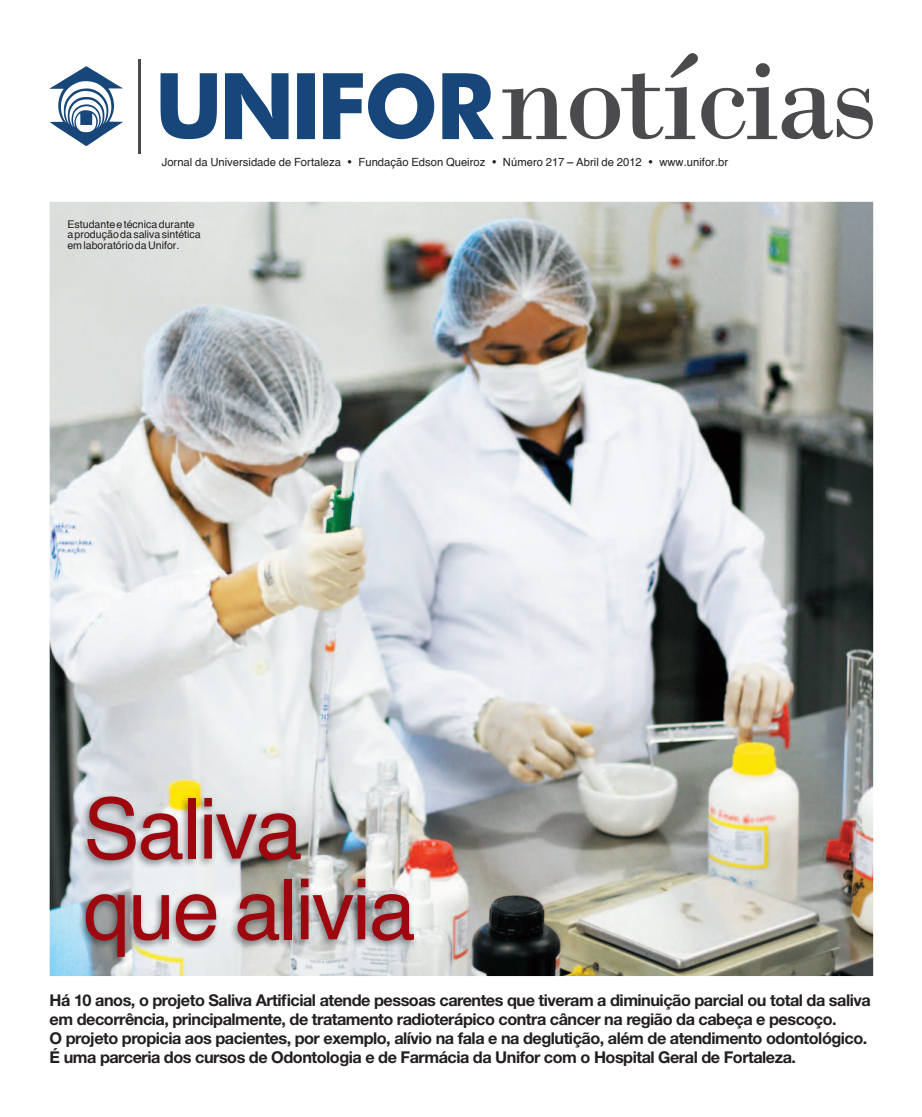
<style>
.page{position:relative;width:922px;height:1117px;background:#fff}
.page>*{position:absolute;margin:0;border:0;box-sizing:border-box;transform-origin:0 0}
.t1{font:84.25px/80.6px "Helvetica";letter-spacing:-.025em;color:#9d070d}
.t2{font:700 16.25px/18.8px "Helvetica Neue";letter-spacing:-.03em;color:#231f20}
.t3{font:11.25px "Helvetica";color:#231f20}
.t4{font:10.62px/10.6px "Helvetica";color:#231f20}
.s1{font-stretch:condensed}
</style>
<div class="page">
<img style="left:50px;top:202px;width:822px;height:773px">
<hr style="left:138px;top:59px;width:2px;height:94px;background:#4b4b4d">
<svg style="left:160px;top:73px;width:334px;height:66px"></svg>
<svg style="left:50px;top:66px;width:73px;height:80px"></svg>
<svg style="left:502px;top:53px;width:370px;height:86px"></svg>
<img style="left:76px;top:792px;width:342px;height:174px">
<p class="t3" style="left:162px;top:155px;width:568px">Jornal da Universidade de Fortaleza <span class="s1">•</span> Fundação Edson Queiroz <span class="s1">•</span> Número 217 – Abril de 2012 <span class="s1">•</span> www.unifor.br</p>
<p class="t4" style="left:67px;top:218px;width:135px">Estudante e técnica durante a produção da saliva sintética em laboratório da Unifor.</p>
<h1 class="t1" style="left:83px;top:786px;width:334px">Saliva que alivia</h1>
<p class="t2" style="left:50px;top:990px;width:822px">Há 10 anos, o projeto Saliva Artificial atende pessoas carentes que tiveram a diminuição parcial ou total da saliva em decorrência, principalmente, de tratamento radioterápico contra câncer na região da cabeça e pescoço.<br>O projeto propicia aos pacientes, por exemplo, alívio na fala e na deglutição, além de atendimento odontológico.<br>É uma parceria dos cursos de Odontologia e de Farmácia da Unifor com o Hospital Geral de Fortaleza.</p>
</div>
